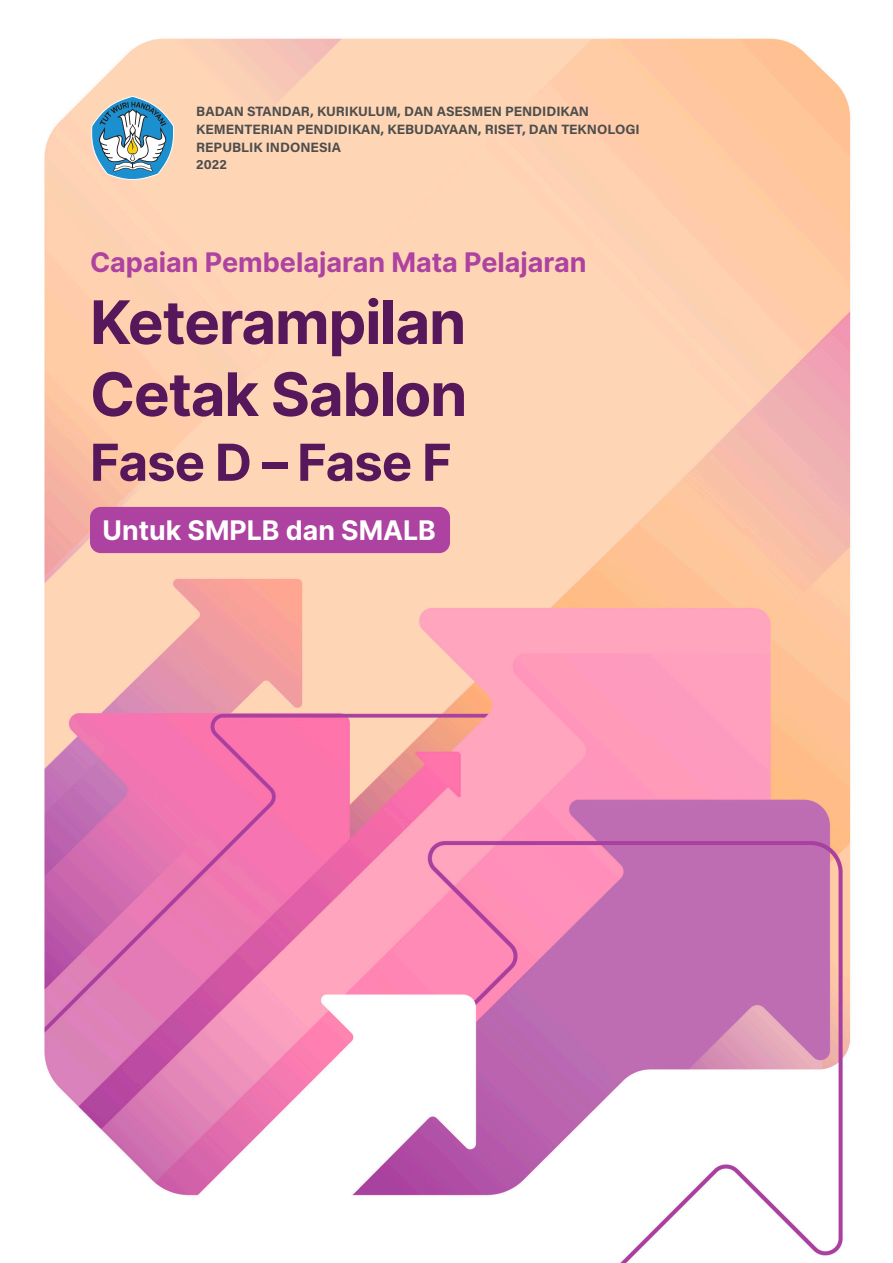
<style>
.page{position:relative;width:893px;height:1263px;background:#fff}
.page>*{position:absolute;margin:0;border:0;box-sizing:border-box;transform-origin:0 0}
.t1{font:700 60px/72px "Inter";letter-spacing:-.02em;color:#57175b}
.t2{font:700 51px "Inter";letter-spacing:-.02em;color:#57175b}
.t3{font:700 27px "Inter";color:#ad42a1}
.t4{font:700 27px "Inter";color:#fff}
.t5{font:700 13.5px/17.9px "Acumin Pro";color:#4d4d4d}
</style>
<div class="page">
<img style="left:44px;top:38px;width:807px;height:1225px">
<div style="left:90px;top:507px;width:360px;height:46px;background:#ad42a1;border-radius:11px"></div>
<svg style="left:91px;top:96px;width:83px;height:85px"></svg>
<p class="t5" style="left:196px;top:102px;width:445px">BADAN STANDAR, KURIKULUM, DAN ASESMEN PENDIDIKAN KEMENTERIAN PENDIDIKAN, KEBUDAYAAN, RISET, DAN TEKNOLOGI REPUBLIK INDONESIA<br>2022</p>
<p class="t3" style="left:90px;top:242px;width:498px">Capaian Pembelajaran Mata Pelajaran</p>
<p class="t1" style="left:90px;top:284px;width:379px">Keterampilan<br>Cetak Sablon</p>
<p class="t2" style="left:90px;top:424px;width:363px">Fase D – Fase F</p>
<p class="t4" style="left:103px;top:510px;width:335px">Untuk SMPLB dan SMALB</p>
</div>
